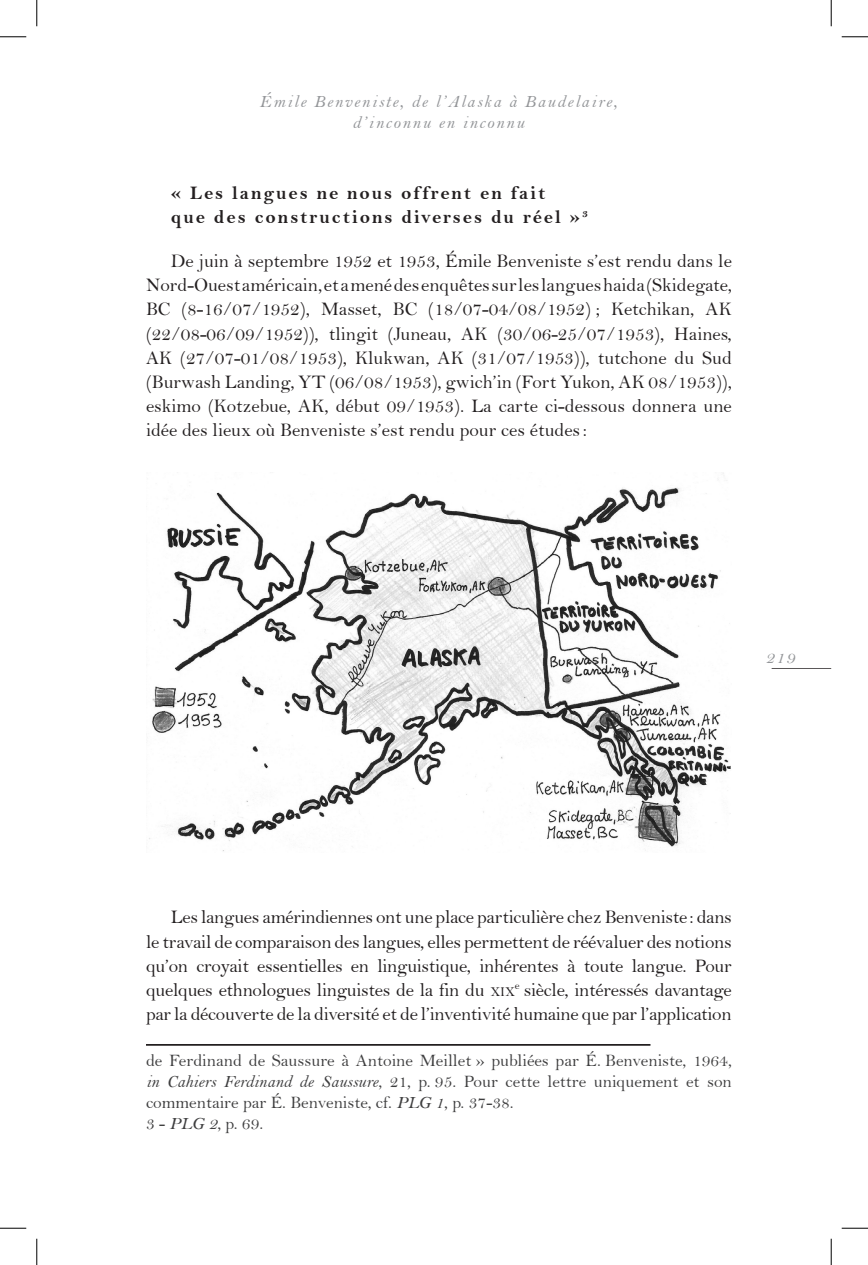
<style>
.page{position:relative;width:868px;height:1265px;background:#fff}
.page>*{position:absolute;margin:0;border:0;box-sizing:border-box;transform-origin:0 0}
.t1{font:19.25px/24.2px "Bell";letter-spacing:-.01em;color:#231f20;text-align:justify}
.t2{font:19.25px/24.5px "Bell MT Bold";letter-spacing:.1em;color:#231f20}
.t3{font:17.5px/21px "Bell";color:#3e3e3f}
.t4{font:17.5px/21px "Bell MT Italic";letter-spacing:.1em;color:#939598;text-align:center}
.s1{font-size:13.47px}
.s2{font-family:"Bell MT Italic"}
</style>
<div class="page">
<hr style="left:771px;top:668px;width:59px;height:1px;background:#231f20">
<hr style="left:146px;top:1043px;width:504px;height:2px;background:#231f20">
<img style="left:149px;top:473px;width:582px;height:378px">
<svg style="left:0;top:36px;width:26px;height:1px"></svg>
<svg style="left:841px;top:36px;width:26px;height:1px"></svg>
<svg style="left:0;top:1227px;width:26px;height:1px"></svg>
<svg style="left:841px;top:1227px;width:26px;height:1px"></svg>
<svg style="left:36px;top:0;width:1px;height:26px"></svg>
<svg style="left:36px;top:1238px;width:1px;height:26px"></svg>
<svg style="left:830px;top:0;width:1px;height:26px"></svg>
<svg style="left:830px;top:1238px;width:1px;height:26px"></svg>
<p class="t4" style="left:259px;top:90px;width:359px">Émile Benveniste, de l’Alaska à Baudelaire, d’inconnu en inconnu</p>
<p class="t2" style="left:171px;top:180px;width:418px">« Les langues ne nous offrent en fait<br>que des constructions diverses du réel »<sup>3</sup></p>
<p class="t1" style="left:146px;top:249px;width:587px;text-indent:25px">De juin à septembre 1952 et 1953, Émile Benveniste s’est rendu dans le Nord-Ouest américain, et a mené des enquêtes sur les langues haida (Skidegate, BC (8-16/07/1952), Masset, BC (18/07-04/08/1952) ; Ketchikan, AK (22/08-06/09/1952)), tlingit (Juneau, AK (30/06-25/07/1953), Haines, AK (27/07-01/08/1953), Klukwan, AK (31/07/1953)), tutchone du Sud (Burwash Landing, YT (06/08/1953), gwich’in (Fort Yukon, AK 08/1953)), eskimo (Kotzebue, AK, début 09/1953). La carte ci-dessous donnera une idée des lieux où Benveniste s’est rendu pour ces études:</p>
<p class="t4" style="left:765px;top:647px;width:31px">219</p>
<p class="t1" style="left:146px;top:904px;width:587px;text-indent:25px">Les langues amérindiennes ont une place particulière chez Benveniste : dans le travail de comparaison des langues, elles permettent de réévaluer des notions qu’on croyait essentielles en linguistique, inhérentes à toute langue. Pour quelques ethnologues linguistes de la fin du <span class="s1">xix</span><sup>e</sup> siècle, intéressés davantage par la découverte de la diversité et de l’inventivité humaine que par l’application</p>
<p class="t3" style="left:146px;top:1049px;width:587px">de Ferdinand de Saussure à Antoine Meillet » publiées par É. Benveniste, 1964, <span class="s2">in Cahiers Ferdinand de Saussure</span>, 21, p. 95. Pour cette lettre uniquement et son commentaire par É. Benveniste, cf. <span class="s2">PLG 1</span>, p. 37-38.<br>3 - <span class="s2">PLG 2</span>, p. 69.</p>
</div>
